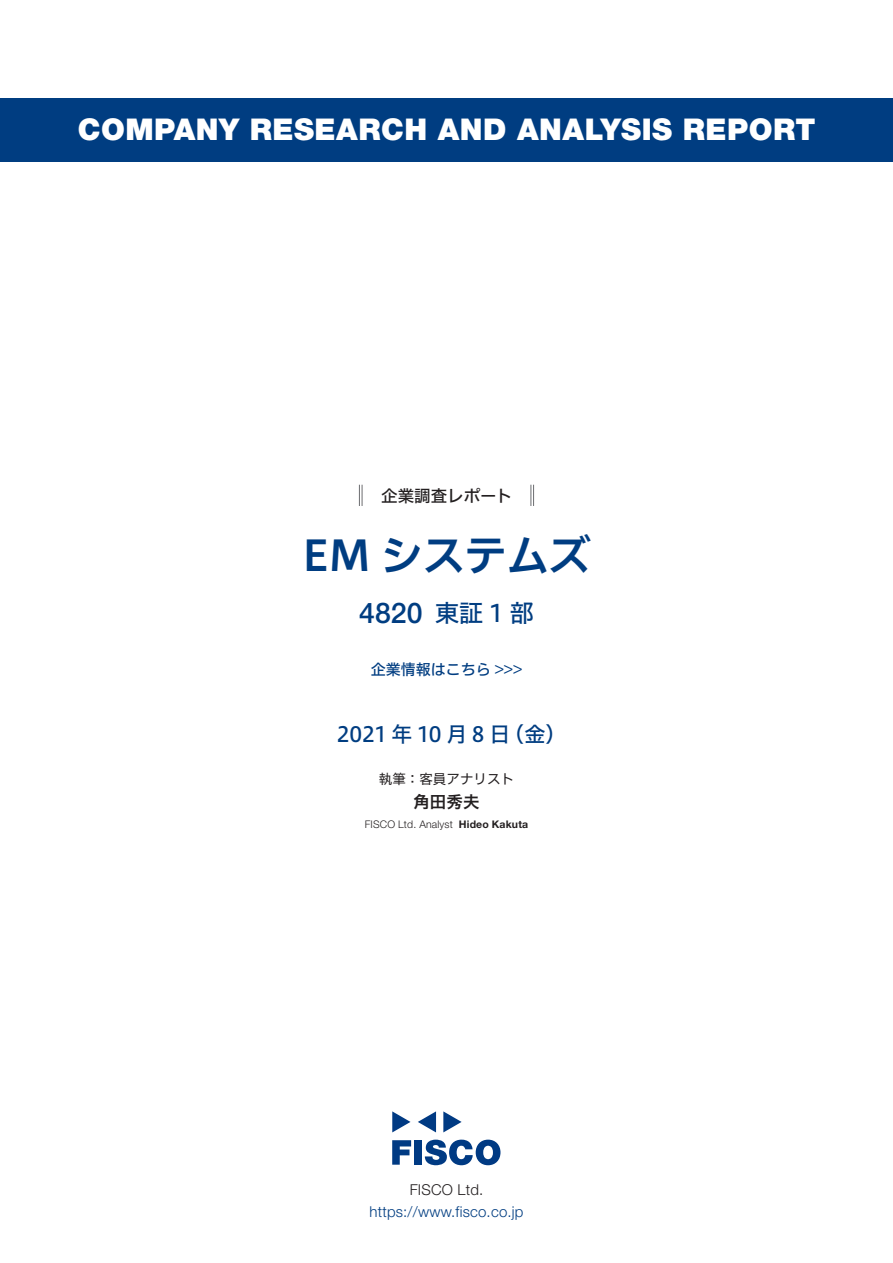
<style>
.page{position:relative;width:893px;height:1263px;background:#fff}
.page>*{position:absolute;margin:0;border:0;box-sizing:border-box;transform-origin:0 0}
.t1{font:42px "Hiragino UD Sans F Std N W6";color:#003d81}
.t2{font:900 30px "Helvetica Neue LT Std";letter-spacing:.015em;color:#fff}
.t3{font:500 28.5px "Helvetica Neue LT Std";color:#003d81}
.t4{font:24px "Hiragino UD Sans F Std N W5";color:#003d81}
.t5{font:21px "Hiragino UD Sans F Std N W5";letter-spacing:.19em;color:#003d81}
.t6{font:16.5px "Hiragino UD Sans F Std N W5";color:#231f20}
.t7{font:16.5px "Hiragino UD Sans F Std N W6";color:#231f20}
.t8{font:300 15px "Helvetica Neue LT Std";letter-spacing:.015em;color:#003d81}
.t9{font:15px "Hiragino UD Sans F Std N W5";color:#003d81}
.t10{font:300 15px "Helvetica Neue LT Std";letter-spacing:.015em;color:#231f20}
.t11{font:13.5px "Hiragino UD Sans F Std N W4";color:#231f20}
.t12{font:300 10.5px "Helvetica Neue LT Std";letter-spacing:.015em;color:#231f20}
.t13{font:700 10.5px "Helvetica Neue LT Std";letter-spacing:.015em;color:#231f20}
</style>
<div class="page">
<svg style="left:392px;top:1140px;width:19px;height:25px"></svg>
<div style="left:414px;top:1140px;width:8px;height:25px;background:#003a83"></div>
<svg style="left:425px;top:1139px;width:75px;height:26px"></svg>
<svg style="left:392px;top:1111px;width:18px;height:21px"></svg>
<svg style="left:443px;top:1111px;width:19px;height:21px"></svg>
<svg style="left:418px;top:1111px;width:18px;height:21px"></svg>
<div style="left:0;top:98px;width:893px;height:64px;background:#003d81"></div>
<svg style="left:359px;top:485px;width:4px;height:21px"></svg>
<svg style="left:531px;top:485px;width:3px;height:21px"></svg>
<p class="t2" style="left:78px;top:112px;width:739px">COMPANY RESEARCH AND ANALYSIS REPORT</p>
<p class="t6" style="left:365px;top:483px;width:149px">　企業調査レポート</p>
<h1 class="t1" style="left:302px;top:523px;width:290px">EM システムズ</h1>
<p class="t3" style="left:359px;top:596px;width:65px">4820</p>
<p class="t4" style="left:435px;top:594px;width:100px">東証1部</p>
<p class="t9" style="left:371px;top:658px;width:153px">企業情報はこちら &lt;&lt;&lt;</p>
<p class="t5" style="left:337px;top:718px;width:175px">2021年10月8日</p>
<p class="t5" style="left:503px;top:718px;width:65px">（金(</p>
<p class="t11" style="left:379px;top:768px;width:137px">執筆：客員アナリスト</p>
<p class="t7" style="left:413px;top:789px;width:67px">角田秀夫</p>
<p class="t13" style="left:459px;top:818px;width:71px">Hideo Kakuta</p>
<p class="t12" style="left:365px;top:818px;width:90px">FISCO Ltd. Analyst</p>
<p class="t10" style="left:410px;top:1180px;width:75px">FISCO Ltd.</p>
<p class="t8" style="left:369px;top:1202px;width:156px">https://www.fisco.co j p.</p>
</div>
